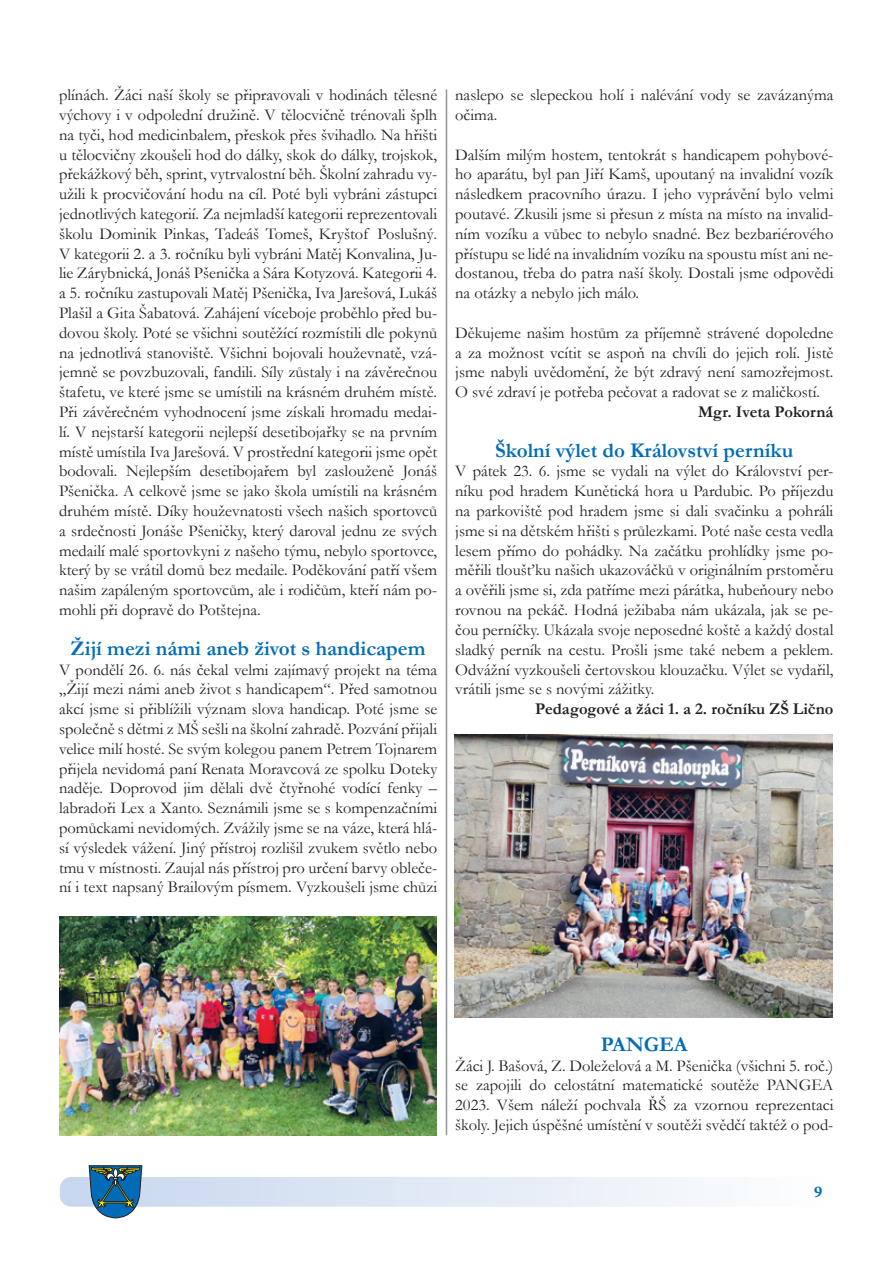
<style>
.page{position:relative;width:893px;height:1263px;background:#fff}
.page>*{position:absolute;margin:0;border:0;box-sizing:border-box;transform-origin:0 0}
.Mezinadpis{font:700 21px "Garamond";color:#006cb7}
.t1{font:16.5px/19.8px "Garamond";color:#231f20;text-align:justify}
.t2{font:700 16.5px "Garamond";color:#231f20}
.t3{font:700 16.5px "Minion Pro";color:#006cb7}
</style>
<div class="page">
<div style="left:60px;top:1177px;width:772px;height:30px;background:linear-gradient(to right,#c6d6ed,#fefefe);border-radius:12px"></div>
<svg style="left:89px;top:1165px;width:53px;height:53px;background:#3a7696"></svg>
<img style="left:455px;top:735px;width:377px;height:282px">
<img style="left:60px;top:916px;width:377px;height:219px">
<hr style="left:446px;top:89px;width:1px;height:1046px;background:#939598">
<p class="t1" style="left:59px;top:85px;width:380px">plínách. Žáci naší školy se připravovali v hodinách tělesné výchovy i v odpolední družině. V tělocvičně trénovali šplh na tyči, hod medicinbalem, přeskok přes švihadlo. Na hřišti u tělocvičny zkoušeli hod do dálky, skok do dálky, trojskok, překážkový běh, sprint, vytrvalostní běh. Školní zahradu vy&shy;užili k procvičování hodu na cíl. Poté byli vybráni zástupci jednotlivých kategorií. Za nejmladší kategorii reprezentovali školu Dominik Pinkas, Tadeáš Tomeš, Kryštof Poslušný.<br>V kategorii 2. a 3. ročníku byli vybráni Matěj Konvalina, Ju&shy;lie Zárybnická, Jonáš Pšenička a Sára Kotyzová. Kategorii 4. a 5. ročníku zastupovali Matěj Pšenička, Iva Jarešová, Lukáš Plašil a Gita Šabatová. Zahájení víceboje proběhlo před bu&shy;dovou školy. Poté se všichni soutěžící rozmístili dle pokynů na jednotlivá stanoviště. Všichni bojovali houževnatě, vzá&shy;jemně se povzbuzovali, fandili. Síly zůstaly i na závěrečnou štafetu, ve které jsme se umístili na krásném druhém místě.<br>Při závěrečném vyhodnocení jsme získali hromadu medai&shy;lí. V nejstarší kategorii nejlepší desetibojařky se na prvním místě umístila Iva Jarešová. V prostřední kategorii jsme opět bodovali. Nejlepším desetibojařem byl zaslouženě Jonáš Pšenička. A celkově jsme se jako škola umístili na krásném druhém místě. Díky houževnatosti všech našich sportovců a srdečnosti Jonáše Pšeničky, který daroval jednu ze svých medailí malé sportovkyni z našeho týmu, nebylo sportovce, který by se vrátil domů bez medaile. Poděkování patří všem našim zapáleným sportovcům, ale i rodičům, kteří nám po&shy;mohli při dopravě do Potštejna.</p>
<p class="Mezinadpis" style="left:71px;top:634px;width:356px">Žijí mezi námi aneb život s handicapem</p>
<p class="t1" style="left:59px;top:659px;width:380px">V pondělí 26. 6. nás čekal velmi zajímavý projekt na téma „Žijí mezi námi aneb život s handicapem“. Před samotnou akcí jsme si přiblížili význam slova handicap. Poté jsme se společně s dětmi z MŠ sešli na školní zahradě. Pozvání přijali velice milí hosté. Se svým kolegou panem Petrem Tojnarem přijela nevidomá paní Renata Moravcová ze spolku Doteky naděje. Doprovod jim dělali dvě čtyřnohé vodící fenky – labradoři Lex a Xanto. Seznámili jsme se s kompenzačními pomůckami nevidomých. Zvážily jsme se na váze, která hlá&shy;sí výsledek vážení. Jiný přístroj rozlišil zvukem světlo nebo tmu v místnosti. Zaujal nás přístroj pro určení barvy obleče&shy;ní i text napsaný Brailovým písmem. Vyzkoušeli jsme chůzi</p>
<p class="t1" style="left:455px;top:85px;width:380px">naslepo se slepeckou holí i nalévání vody se zavázanýma očima.</p>
<p class="t1" style="left:455px;top:144px;width:380px">Dalším milým hostem, tentokrát s handicapem pohybové&shy;ho aparátu, byl pan Jiří Kamš, upoutaný na invalidní vozík následkem pracovního úrazu. I jeho vyprávění bylo velmi poutavé. Zkusili jsme si přesun z místa na místo na invalid&shy;ním vozíku a vůbec to nebylo snadné. Bez bezbariérového přístupu se lidé na invalidním vozíku na spoustu míst ani ne&shy;dostanou, třeba do patra naší školy. Dostali jsme odpovědi na otázky a nebylo jich málo.</p>
<p class="t1" style="left:455px;top:322px;width:380px">Děkujeme našim hostům za příjemně strávené dopoledne a za možnost vcítit se aspoň na chvíli do jejich rolí. Jistě jsme nabyli uvědomění, že být zdravý není samozřejmost.<br>O své zdraví je potřeba pečovat a radovat se z maličkostí.</p>
<p class="t2" style="left:698px;top:401px;width:137px">Mgr. Iveta Pokorná</p>
<p class="Mezinadpis" style="left:495px;top:436px;width:300px">Školní výlet do Království perníku</p>
<p class="t1" style="left:455px;top:461px;width:380px">V pátek 23. 6. jsme se vydali na výlet do Království per&shy;níku pod hradem Kunětická hora u Pardubic. Po příjezdu na parkoviště pod hradem jsme si dali svačinku a pohráli jsme si na dětském hřišti s průlezkami. Poté naše cesta vedla lesem přímo do pohádky. Na začátku prohlídky jsme po&shy;měřili tloušťku našich ukazováčků v originálním prstoměru a ověřili jsme si, zda patříme mezi párátka, hubeňoury nebo rovnou na pekáč. Hodná ježibaba nám ukázala, jak se pe&shy;čou perníčky. Ukázala svoje neposedné koště a každý dostal sladký perník na cestu. Prošli jsme také nebem a peklem.<br>Odvážní vyzkoušeli čertovskou klouzačku. Výlet se vydařil, vrátili jsme se s novými zážitky.</p>
<p class="t2" style="left:535px;top:698px;width:300px">Pedagogové a žáci 1. a 2. ročníku ZŠ Lično</p>
<p class="Mezinadpis" style="left:601px;top:1030px;width:88px">PANGEA</p>
<p class="t1" style="left:455px;top:1055px;width:380px">Žáci J. Bašová, Z. Doleželová a M. Pšenička (všichni 5. roč.) se zapojili do celostátní matematické soutěže PANGEA 2023. Všem náleží pochvala ŘŠ za vzornou reprezentaci školy. Jejich úspěšné umístění v soutěži svědčí taktéž o pod-</p>
<p class="t3" style="left:814px;top:1180px;width:10px">9</p>
</div>
